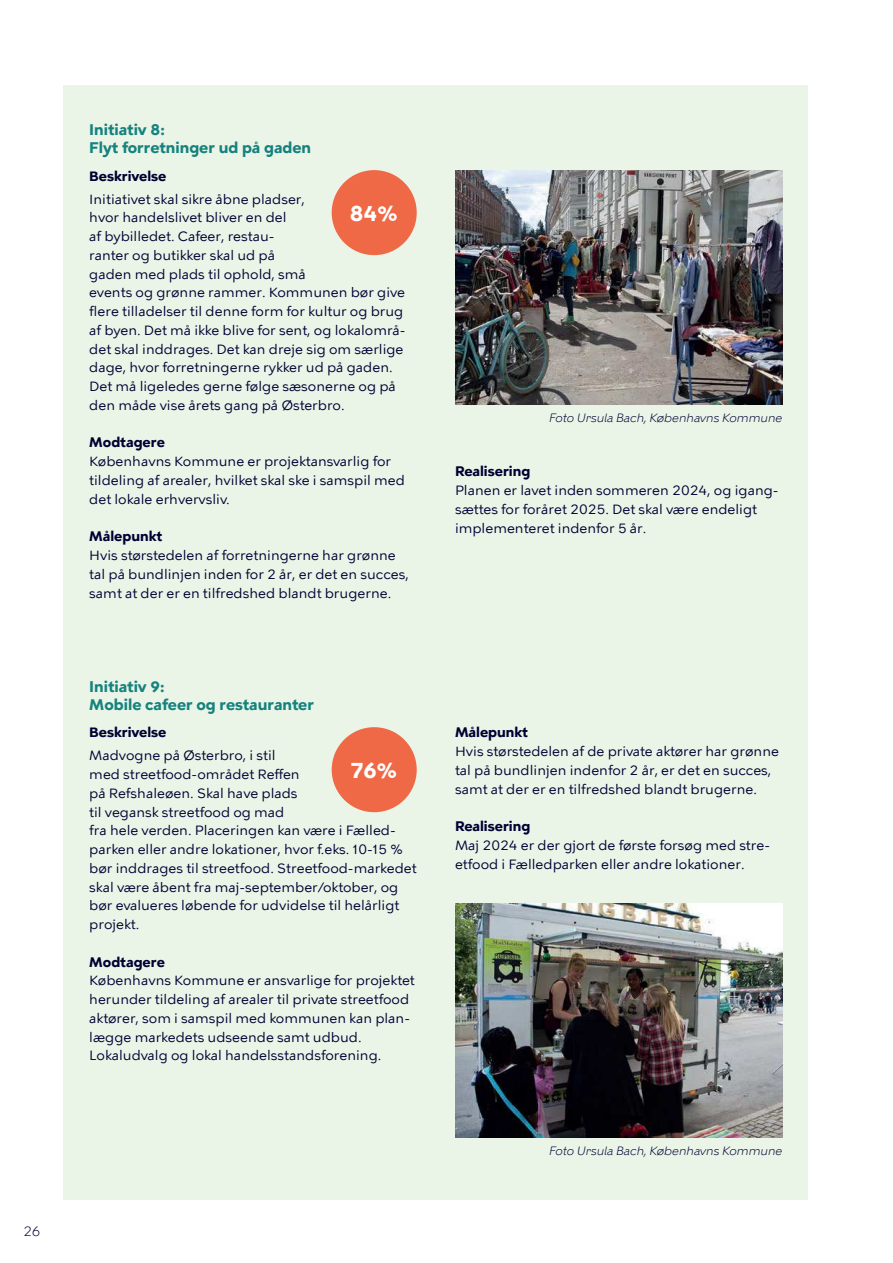
<style>
.page{position:relative;width:893px;height:1263px;background:#fff}
.page>*{position:absolute;margin:0;border:0;box-sizing:border-box;transform-origin:0 0}
.t1{font:700 21px "KBH Tekst";color:#fff}
.t2{font:700 15px/18px "KBH Tekst";color:#16827e}
.t3{font:13.5px/18.8px "KBH Tekst";color:#003}
.t4{font:700 13.5px "KBH Tekst";color:#003}
.t5{font:300 13.5px "KBH";color:#003}
.t6{font:italic 300 12px "KBH";color:#003}
</style>
<div class="page">
<div style="left:64px;top:85px;width:744px;height:1114px;background:#eaf5e7"></div>
<img style="left:455px;top:171px;width:327px;height:233px">
<img style="left:455px;top:903px;width:327px;height:234px">
<div style="left:332px;top:727px;width:85px;height:85px;background:#f06946;border-radius:50%"></div>
<div style="left:332px;top:170px;width:85px;height:85px;background:#f06946;border-radius:50%"></div>
<p class="t5" style="left:23px;top:1226px;width:19px">26</p>
<p class="t2" style="left:89px;top:121px;width:223px">Initiativ 8:<br>Flyt forretninger ud på gaden</p>
<p class="t4" style="left:89px;top:169px;width:79px">Beskrivelse</p>
<p class="t3" style="left:89px;top:190px;width:318px">Initiativet skal sikre åbne pladser,<br>hvor handelslivet bliver en del<br>af bybilledet. Cafeer, restau-<br>ranter og butikker skal ud på<br>gaden med plads til ophold, små<br>events og grønne rammer. Kommunen bør give flere tilladelser til denne form for kultur og brug af byen. Det må ikke blive for sent, og lokalområ&shy;det skal inddrages. Det kan dreje sig om særlige dage, hvor forretningerne rykker ud på gaden.<br>Det må ligeledes gerne følge sæsonerne og på den måde vise årets gang på Østerbro.</p>
<p class="t4" style="left:89px;top:435px;width:77px">Modtagere</p>
<p class="t3" style="left:89px;top:453px;width:317px">Københavns Kommune er projektansvarlig for tildeling af arealer, hvilket skal ske i samspil med det lokale erhvervsliv.</p>
<p class="t4" style="left:89px;top:529px;width:75px">Målepunkt</p>
<p class="t3" style="left:89px;top:546px;width:321px">Hvis størstedelen af forretningerne har grønne tal på bundlinjen inden for 2 år, er det en succes, samt at der er en tilfredshed blandt brugerne.</p>
<h1 class="t1" style="left:350px;top:202px;width:49px">84%</h1>
<p class="t2" style="left:89px;top:678px;width:226px">Initiativ 9:<br>Mobile cafeer og restauranter</p>
<p class="t4" style="left:89px;top:725px;width:79px">Beskrivelse</p>
<p class="t3" style="left:89px;top:747px;width:329px">Madvogne på Østerbro, i stil<br>med streetfood-området Reffen<br>på Refshaleøen. Skal have plads<br>til vegansk streetfood og mad<br>fra hele verden. Placeringen kan være i Fælled&shy;parken eller andre lokationer, hvor f.eks. 10-15 % bør inddrages til streetfood. Streetfood-markedet skal være åbent fra maj-september/oktober, og bør evalueres løbende for udvidelse til helårligt projekt.</p>
<p class="t4" style="left:89px;top:954px;width:77px">Modtagere</p>
<p class="t3" style="left:89px;top:972px;width:327px">Københavns Kommune er ansvarlige for projektet herunder tildeling af arealer til private streetfood aktører, som i samspil med kommunen kan plan&shy;lægge markedets udseende samt udbud.<br>Lokaludvalg og lokal handelsstandsforening.</p>
<h1 class="t1" style="left:350px;top:759px;width:48px">76%</h1>
<p class="t6" style="left:549px;top:413px;width:235px">Foto Ursula Bach, Københavns Kommune</p>
<p class="t4" style="left:455px;top:464px;width:77px">Realisering</p>
<p class="t3" style="left:455px;top:482px;width:325px">Planen er lavet inden sommeren 2024, og igang&shy;sættes for foråret 2025. Det skal være endeligt implementeret indenfor 5 år.</p>
<p class="t4" style="left:455px;top:725px;width:75px">Målepunkt</p>
<p class="t3" style="left:455px;top:742px;width:326px">Hvis størstedelen af de private aktører har grønne tal på bundlinjen indenfor 2 år, er det en succes, samt at der er en tilfredshed blandt brugerne.</p>
<p class="t4" style="left:455px;top:819px;width:77px">Realisering</p>
<p class="t3" style="left:455px;top:836px;width:317px">Maj 2024 er der gjort de første forsøg med stre&shy;etfood i Fælledparken eller andre lokationer.</p>
<p class="t6" style="left:549px;top:1146px;width:235px">Foto Ursula Bach, Københavns Kommune</p>
</div>
